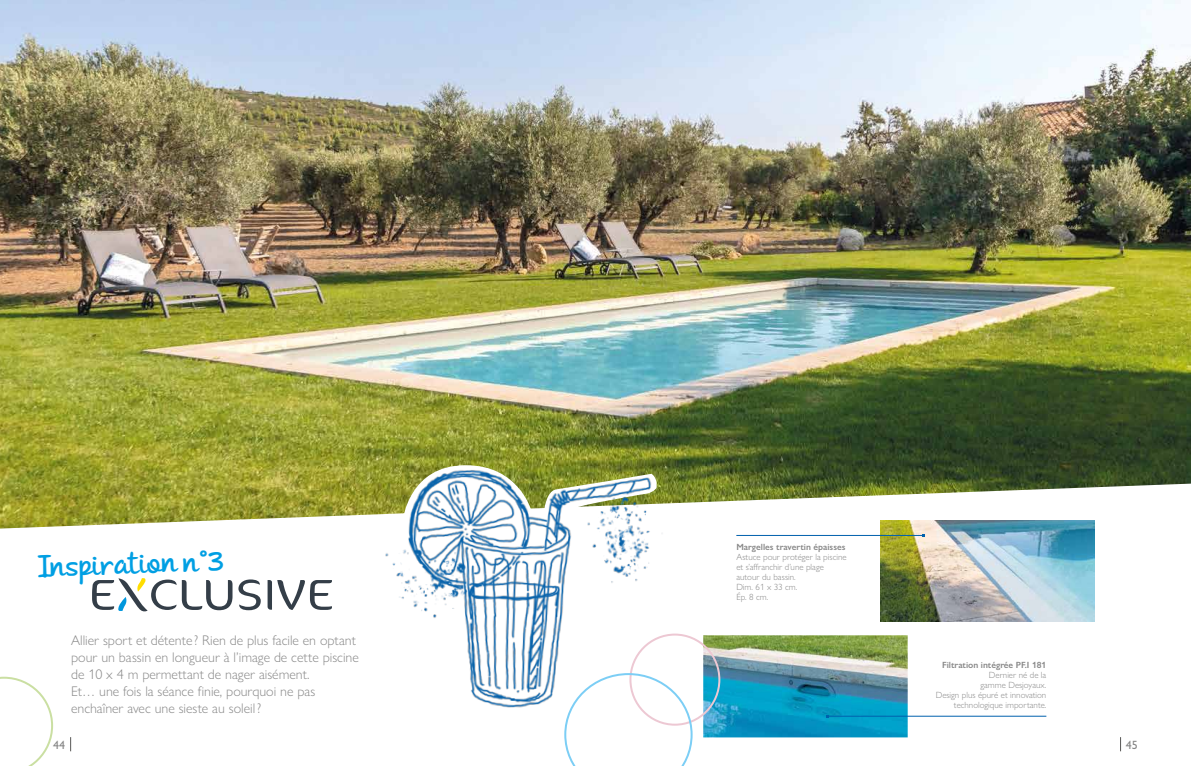
<style>
.page{position:relative;width:1191px;height:766px;background:#fff}
.page>*{position:absolute;margin:0;border:0;box-sizing:border-box;transform-origin:0 0}
.t1{font:700 29px "Andrea II Script Upright";color:#009fe3}
.t2{font:300 14px/17px "Gill Sans Nova";color:#878787}
.t3{font:500 12px "Gill Sans Nova";color:#878787}
.t4{font:300 9px/10px "Gill Sans Nova";color:#878787;text-align:right}
.t5{font:600 9px "Gill Sans Nova";color:#878787}
</style>
<div class="page">
<img style="left:0;top:0;width:1191px;height:528px">
<svg style="left:238px;top:579px;width:23px;height:31px"></svg>
<svg style="left:267px;top:580px;width:65px;height:29px"></svg>
<svg style="left:92px;top:578px;width:140px;height:33px"></svg>
<svg style="left:0;top:676px;width:53px;height:89px"></svg>
<img style="left:703px;top:635px;width:204px;height:102px">
<hr style="left:827px;top:715px;width:219px;height:1px;background:#0061ad">
<img style="left:373px;top:441px;width:305px;height:267px">
<img style="left:880px;top:520px;width:214px;height:101px">
<hr style="left:736px;top:535px;width:187px;height:1px;background:#0061ad">
<svg style="left:564px;top:673px;width:128px;height:92px"></svg>
<svg style="left:70px;top:737px;width:1px;height:14px"></svg>
<svg style="left:1120px;top:737px;width:1px;height:14px"></svg>
<h1 class="t1" style="left:37px;top:549px;width:187px;rotate:-2deg">Inspiration n°3</h1>
<p class="t2" style="left:71px;top:632px;width:289px">Allier sport et détente ? Rien de plus facile en optant pour un bassin en longueur à l’image de cette piscine de 10 x 4 m permettant de nager aisément.<br>Et… une fois la séance finie, pourquoi ne pas enchaîner avec une sieste au soleil?</p>
<p class="t5" style="left:736px;top:540px;width:111px">Margelles travertin épaisses</p>
<p class="t4" style="left:736px;top:551px;width:112px;text-align:left">Astuce pour protéger la piscine et s’affranchir d’une plage autour du bassin.<br>Dim. 61 x 33 cm.<br>Ép. 8 cm.</p>
<p class="t5" style="left:942px;top:658px;width:106px">Filtration intégrée PF.I 181</p>
<p class="t4" style="left:935px;top:669px;width:112px">Dernier né de la<br>gamme Desjoyaux.<br>Design plus épuré et innovation technologique importante.</p>
<p class="t3" style="left:53px;top:737px;width:13px">44</p>
<p class="t3" style="left:1125px;top:737px;width:13px">45</p>
</div>
